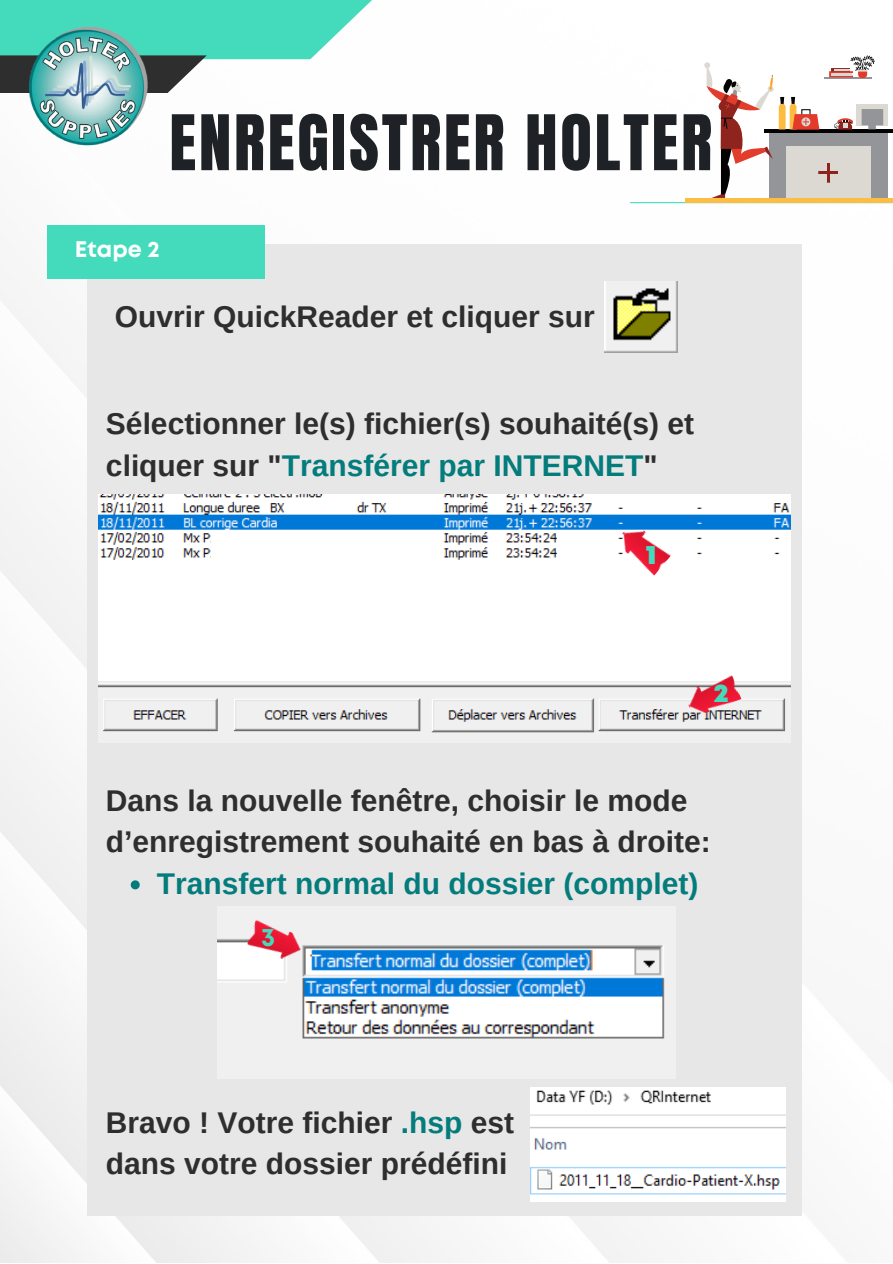
<style>
.page{position:relative;width:893px;height:1264px;background:#fff}
.page>*{position:absolute;margin:0;border:0;box-sizing:border-box;transform-origin:0 0}
.t1{font:65.1px "Anton";letter-spacing:.04em;color:#1e2226}
.t2{font:700 30px/41.5px "Arimo";color:#2f2e2e}
.t3{font:700 30px "Arimo";color:#047c7c}
.t4{font:900 27px "Mont";color:#44dbbd}
.t5{font:700 25.5px "Mont";color:#44dbbd}
.t6{font:900 25.5px "Mont";color:#44dbbd}
.t7{font:700 22.5px "Mont";color:#fff}
.s1{color:#047c7c}
</style>
<div class="page">
<img style="left:0;top:59px;width:892px;height:1203px">
<hr style="left:630px;top:202px;width:262px;height:1px;background:#44dbbd">
<svg style="left:0;top:0;width:372px;height:59px;background:#57dec3"></svg>
<div style="left:88px;top:244px;width:713px;height:971px;background:#e7e7e7"></div>
<svg style="left:0;top:55px;width:207px;height:38px;fill:#2f2e2e"></svg>
<div style="left:47px;top:225px;width:217px;height:53px;background:#44dbbd"></div>
<img style="left:30px;top:23px;width:119px;height:132px">
<img style="left:604px;top:282px;width:73px;height:71px">
<img style="left:530px;top:1087px;width:255px;height:114px">
<div style="left:769px;top:133px;width:118px;height:66px;background:#939598"></div>
<hr style="left:764px;top:129px;width:128px;height:4px;background:#020202">
<div style="left:856px;top:104px;width:31px;height:21px;background:#dcd9d3"></div>
<svg style="left:861px;top:109px;width:22px;height:20px"></svg>
<div style="left:786px;top:146px;width:85px;height:53px;background:#dcd9d3"></div>
<div style="left:685px;top:198px;width:207px;height:5px;background:#fdbc42"></div>
<hr style="left:826px;top:163px;width:3px;height:19px;background:#8e231d">
<hr style="left:818px;top:171px;width:19px;height:3px;background:#8e231d">
<svg style="left:704px;top:62px;width:115px;height:136px"></svg>
<hr style="left:824px;top:77px;width:47px;height:2px;background:#939498">
<svg style="left:829px;top:55px;width:45px;height:22px"></svg>
<svg style="left:833px;top:118px;width:19px;height:12px"></svg>
<svg style="left:131px;top:880px;width:9px;height:9px"></svg>
<img style="left:217px;top:939px;width:448px;height:100px">
<img style="left:246px;top:920px;width:59px;height:43px">
<img style="left:99px;top:495px;width:691px;height:238px">
<img style="left:683px;top:673px;width:58px;height:45px">
<img style="left:614px;top:521px;width:58px;height:54px">
<div style="left:211px;top:531px;width:228px;height:29px;background:#fff"></div>
<div style="left:277px;top:515px;width:162px;height:14px;background:#0078d7"></div>
<p class="t1" style="left:169px;top:96px;width:544px">ENREGISTRER HOLTER</p>
<p class="t7" style="left:75px;top:241px;width:86px">Etape 2</p>
<p class="t2" style="left:115px;top:296px;width:481px">Ouvrir QuickReader et cliquer sur</p>
<p class="t2" style="left:106px;top:403px;width:589px">Sélectionner le(s) fichier(s) souhaité(s) et cliquer sur "<span class="s1">Transférer par INTERNET</span>"</p>
<p class="t4" style="left:645px;top:544px;width:12px">1</p>
<p class="t6" style="left:713px;top:683px;width:16px">2</p>
<p class="t2" style="left:106px;top:779px;width:606px">Dans la nouvelle fenêtre, choisir le mode d’enregistrement souhaité en bas à droite:</p>
<p class="t3" style="left:157px;top:866px;width:543px">Transfert normal du dossier (complet)</p>
<p class="t5" style="left:261px;top:927px;width:16px">3</p>
<p class="t2" style="left:106px;top:1101px;width:409px">Bravo ! Votre fichier <span class="s1">.hsp</span> est</p>
<p class="t2" style="left:106px;top:1142px;width:403px">dans votre dossier prédéfini</p>
</div>
